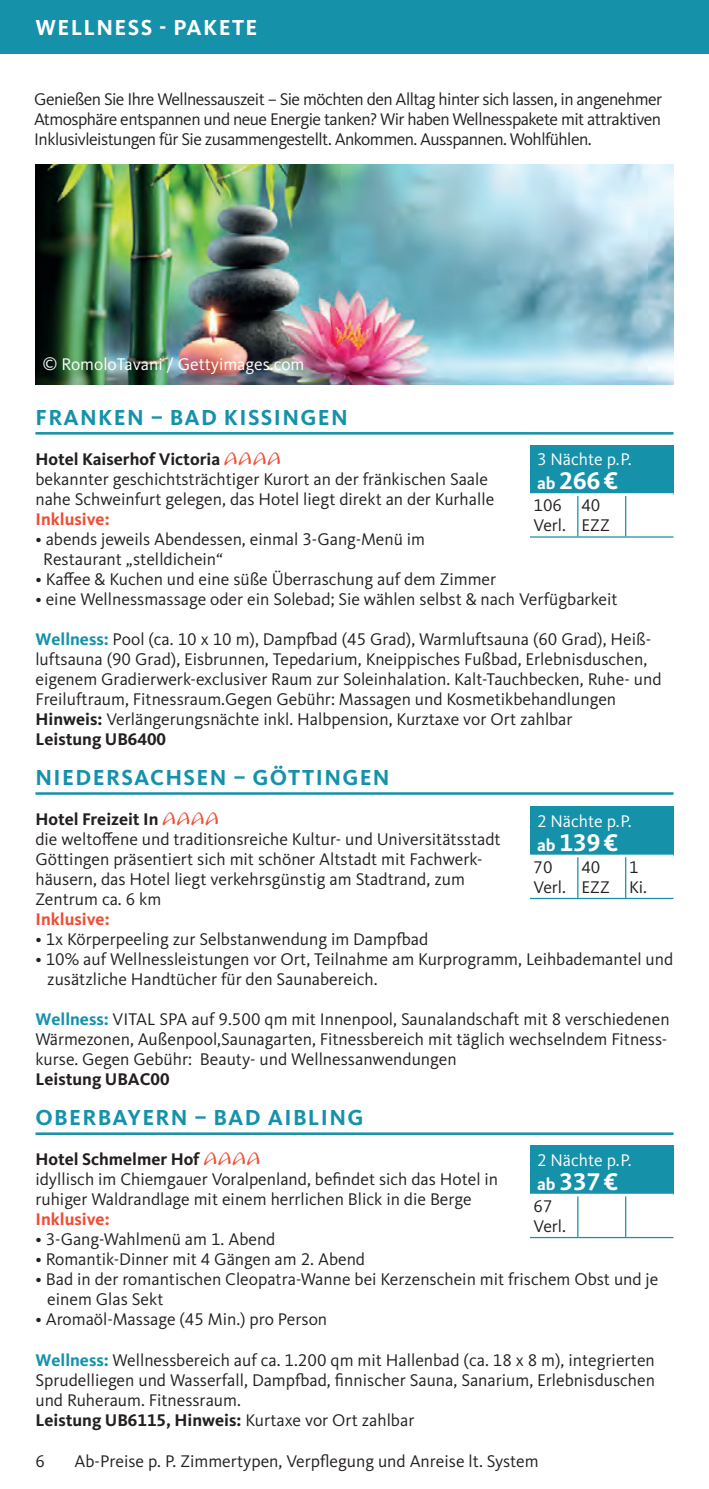
<style>
.page{position:relative;width:709px;height:1489px;background:#fff}
.page>*{position:absolute;margin:0;border:0;box-sizing:border-box;transform-origin:0 0}
.t1{font:700 25px "Kievit Pro";color:#fff}
.t2{font:700 22.5px "Kievit Pro";letter-spacing:.06em;color:#1591aa}
.t3{font:700 22.5px "Kievit Pro";letter-spacing:.06em;color:#fff}
.t4{font:17.5px/20px "Kievit Pro";color:#231f20}
.t5{font:700 17.5px "Kievit Pro";color:#231f20}
.t6{font:17.5px "Kievit Pro";color:#fff}
.t7{font:700 17.5px "Kievit Pro";color:#ef4d35}
.s1{font-weight:700;color:#1591aa}
.s2{font-weight:700}
.s3{font-size:17.5px}
</style>
<div class="page">
<hr style="left:35px;top:1132px;width:638px;height:2px;background:#1591aa">
<div style="left:530px;top:1145px;width:143px;height:49px;background:#1591aa"></div>
<hr style="left:577px;top:1196px;width:1px;height:40px;background:#1591aa">
<hr style="left:625px;top:1196px;width:1px;height:40px;background:#1591aa">
<hr style="left:530px;top:1236px;width:143px;height:2px;background:#1591aa">
<hr style="left:530px;top:1193px;width:143px;height:3px;background:#fff">
<hr style="left:35px;top:432px;width:638px;height:2px;background:#1591aa">
<div style="left:530px;top:445px;width:143px;height:49px;background:#1591aa"></div>
<hr style="left:577px;top:495px;width:1px;height:41px;background:#1591aa">
<hr style="left:625px;top:495px;width:1px;height:41px;background:#1591aa">
<hr style="left:530px;top:536px;width:143px;height:1px;background:#1591aa">
<hr style="left:530px;top:493px;width:143px;height:2px;background:#fff">
<img style="left:35px;top:165px;width:638px;height:220px">
<div style="left:0;top:0;width:709px;height:53px;background:#1591aa"></div>
<hr style="left:35px;top:792px;width:638px;height:2px;background:#1591aa">
<div style="left:530px;top:806px;width:143px;height:49px;background:#1591aa"></div>
<hr style="left:577px;top:857px;width:1px;height:40px;background:#1591aa">
<hr style="left:625px;top:857px;width:1px;height:40px;background:#1591aa">
<hr style="left:530px;top:897px;width:143px;height:2px;background:#1591aa">
<hr style="left:530px;top:854px;width:143px;height:3px;background:#fff">
<p class="t3" style="left:36px;top:19px;width:223px">WELLNESS - PAKETE</p>
<p class="t4" style="left:34px;top:90px;width:629px;text-align:justify">Genießen Sie Ihre Wellnessauszeit – Sie möchten den Alltag hinter sich lassen, in angenehmer Atmosphäre entspannen und neue Energie tanken? Wir haben Wellnesspakete mit attraktiven Inklusivleistungen für Sie zusammengestellt. Ankommen. Ausspannen. Wohlfühlen.</p>
<p class="t6" style="left:43px;top:357px;width:263px">© RomoloTavani / Gettyimages.com</p>
<p class="t2" style="left:36px;top:409px;width:314px">FRANKEN – BAD KISSINGEN</p>
<p class="t5" style="left:35px;top:452px;width:186px">Hotel Kaiserhof Victoria</p>
<p class="t4" style="left:35px;top:470px;width:460px">bekannter geschichtsträchtiger Kurort an der fränkischen Saale nahe Schweinfurt gelegen, das Hotel liegt direkt an der Kurhalle</p>
<p class="t7" style="left:35px;top:512px;width:76px">Inklusive:</p>
<p class="t4" style="left:43px;top:530px;width:383px;text-indent:-8px">• abends jeweils Abendessen, einmal 3-Gang-Menü im<br>Restaurant „stelldichein“</p>
<p class="t4" style="left:35px;top:570px;width:462px">• Kaffee &amp; Kuchen und eine süße Überraschung auf dem Zimmer</p>
<p class="t4" style="left:35px;top:590px;width:583px">• eine Wellnessmassage oder ein Solebad; Sie wählen selbst &amp; nach Verfügbarkeit</p>
<p class="t4" style="left:35px;top:630px;width:627px"><span class="s1">Wellness:</span> Pool (ca. 10 x 10 m), Dampfbad (45 Grad), Warmluftsauna (60 Grad), Heiß&shy;luftsauna (90 Grad), Eisbrunnen, Tepedarium, Kneippisches Fußbad, Erlebnisduschen, eigenem Gradierwerk-exclusiver Raum zur Soleinhalation. Kalt-Tauchbecken, Ruhe- und Freiluftraum, Fitnessraum.Gegen Gebühr: Massagen und Kosmetikbehandlungen <span class="s2">Hinweis:</span> Verlängerungsnächte inkl. Halbpension, Kurztaxe vor Ort zahlbar<br><span class="s2">Leistung UB6400</span></p>
<p class="t6" style="left:537px;top:452px;width:96px">3 Nächte p. P.</p>
<h1 class="t1" style="left:537px;top:471px;width:83px"><span class="s3">ab</span> 266 €</h1>
<p class="t4" style="left:533px;top:497px;width:34px">106<br>Verl.</p>
<p class="t4" style="left:581px;top:497px;width:30px">40<br>EZZ</p>
<p class="t2" style="left:36px;top:769px;width:355px">NIEDERSACHSEN – GÖTTINGEN</p>
<p class="t5" style="left:35px;top:812px;width:124px">Hotel Freizeit In</p>
<p class="t4" style="left:35px;top:830px;width:466px">die weltoffene und traditionsreiche Kultur- und Universitätsstadt Göttingen präsentiert sich mit schöner Altstadt mit Fachwerk&shy;häusern, das Hotel liegt verkehrsgünstig am Stadtrand, zum Zentrum ca. 6 km</p>
<p class="t7" style="left:35px;top:912px;width:76px">Inklusive:</p>
<p class="t4" style="left:35px;top:930px;width:394px">• 1x Körperpeeling zur Selbstanwendung im Dampfbad</p>
<p class="t4" style="left:47px;top:950px;width:627px;text-indent:-12px">• 10% auf Wellnessleistungen vor Ort, Teilnahme am Kurprogramm, Leihbademantel und zusätzliche Handtücher für den Saunabereich.</p>
<p class="t4" style="left:35px;top:1010px;width:636px"><span class="s1">Wellness:</span> VITAL SPA auf 9.500 qm mit Innenpool, Saunalandschaft mit 8 verschiedenen<br>Wärmezonen, Außenpool,Saunagarten, Fitnessbereich mit täglich wechselndem Fitness&shy;kurse. Gegen Gebühr: Beauty- und Wellnessanwendungen</p>
<p class="t5" style="left:35px;top:1072px;width:136px">Leistung UBAC00</p>
<p class="t6" style="left:537px;top:814px;width:96px">2 Nächte p. P.</p>
<h1 class="t1" style="left:537px;top:832px;width:83px"><span class="s3">ab</span> 139 €</h1>
<p class="t4" style="left:533px;top:858px;width:34px">70<br>Verl.</p>
<p class="t4" style="left:581px;top:858px;width:30px">40<br>EZZ</p>
<p class="t4" style="left:629px;top:858px;width:19px">1<br>Ki.</p>
<p class="t2" style="left:36px;top:1109px;width:329px">OBERBAYERN – BAD AIBLING</p>
<p class="t5" style="left:35px;top:1152px;width:166px">Hotel Schmelmer Hof</p>
<p class="t4" style="left:35px;top:1170px;width:464px">idyllisch im Chiemgauer Voralpenland, befindet sich das Hotel in ruhiger Waldrandlage mit einem herrlichen Blick in die Berge</p>
<p class="t7" style="left:35px;top:1212px;width:76px">Inklusive:</p>
<p class="t4" style="left:35px;top:1230px;width:241px">• 3-Gang-Wahlmenü am 1. Abend</p>
<p class="t4" style="left:35px;top:1250px;width:331px">• Romantik-Dinner mit 4 Gängen am 2. Abend</p>
<p class="t4" style="left:47px;top:1270px;width:612px;text-indent:-12px">• Bad in der romantischen Cleopatra-Wanne bei Kerzenschein mit frischem Obst und je einem Glas Sekt</p>
<p class="t4" style="left:35px;top:1310px;width:293px">• Aromaöl-Massage (45 Min.) pro Person</p>
<p class="t4" style="left:35px;top:1350px;width:621px"><span class="s1">Wellness:</span> Wellnessbereich auf ca. 1.200 qm mit Hallenbad (ca. 18 x 8 m), integrierten Sprudelliegen und Wasserfall, Dampfbad, finnischer Sauna, Sanarium, Erlebnisduschen und Ruheraum. Fitnessraum.<br><span class="s2">Leistung UB6115, Hinweis:</span> Kurtaxe vor Ort zahlbar</p>
<p class="t6" style="left:537px;top:1153px;width:96px">2 Nächte p. P.</p>
<h1 class="t1" style="left:537px;top:1171px;width:83px"><span class="s3">ab</span> 337 €</h1>
<p class="t4" style="left:533px;top:1197px;width:34px">67<br>Verl.</p>
<p class="t4" style="left:35px;top:1452px;width:11px">6</p>
<p class="t4" style="left:75px;top:1452px;width:465px">Ab-Preise p. P. Zimmertypen, Verpflegung und Anreise lt. System</p>
</div>
